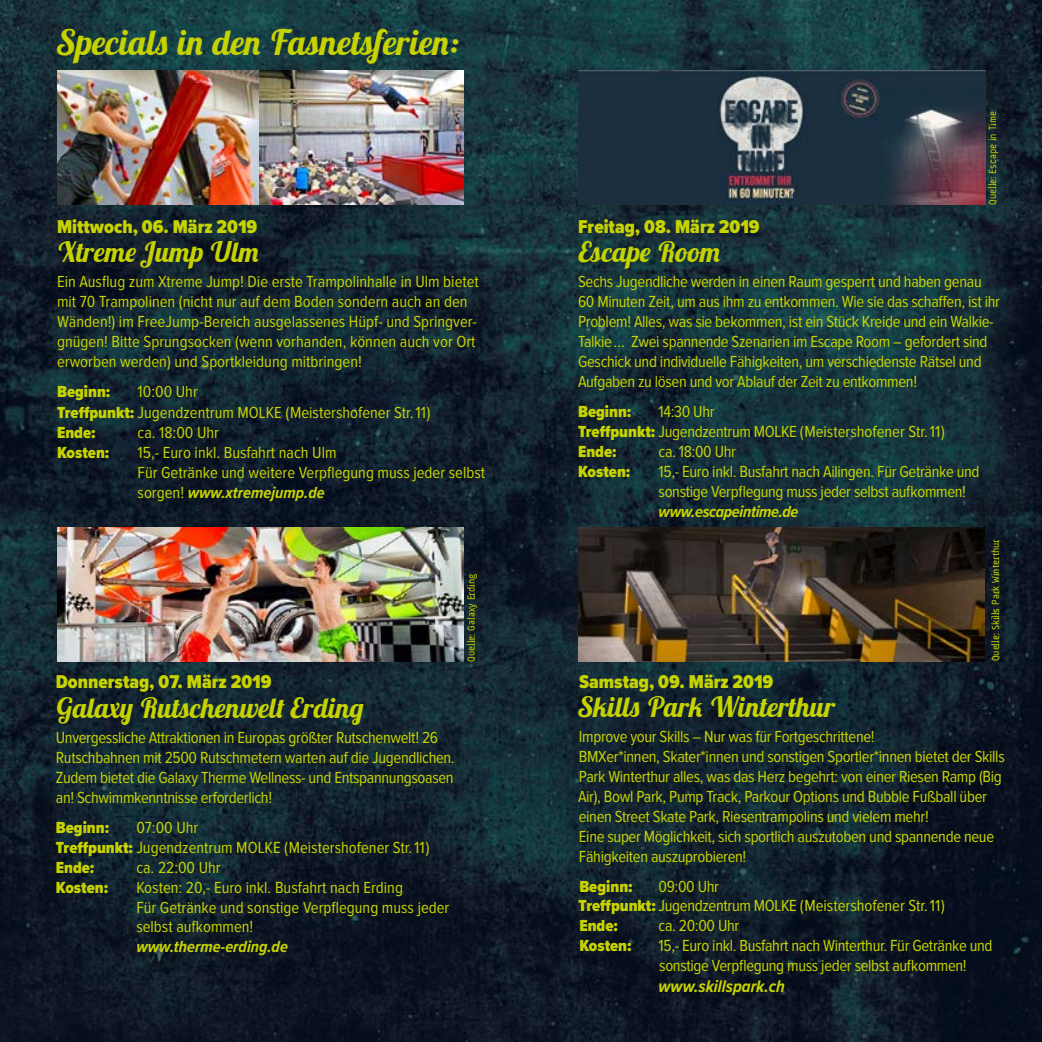
<style>
.page{position:relative;width:1042px;height:1042px;background:#fff}
.page>*{position:absolute;margin:0;border:0;box-sizing:border-box;transform-origin:0 0}
.t1{font:italic 700 35px "Lobster Two";color:#c7d300}
.t2{font:italic 700 28px "Lobster Two";color:#c7d300}
.t3{font:900 19.25px "Proxima Nova Cond";color:#c7d300}
.t4{font:italic 700 17.5px "Proxima Nova Cond";color:#c7d300}
.t5{font:16.62px/19.9px "Proxima Nova Cond";letter-spacing:-.02em;color:#c7d300}
.t6{font:16.62px/19.9px "Proxima Nova Cond";color:#c7d300}
.t7{font:900 16.62px "Proxima Nova Cond";color:#c7d300}
.t8{font:italic 700 16.62px "Proxima Nova Cond";color:#c7d300}
.t9{font:italic 700 16.62px "Proxima Nova Cond";letter-spacing:-.02em;color:#c7d300}
.t10{font:10.5px "A Udimat";color:#c7d300}
.s1{font-weight:900}
.s2{font-weight:700;font-style:italic}
</style>
<div class="page">
<img style="left:0;top:0;width:1042px;height:1042px">
<img style="left:57px;top:527px;width:407px;height:134px">
<img style="left:578px;top:527px;width:407px;height:134px">
<img style="left:57px;top:71px;width:407px;height:134px">
<img style="left:578px;top:71px;width:407px;height:134px">
<h1 class="t1" style="left:57px;top:20px;width:404px">Specials in den Fasnetsferien:</h1>
<p class="t3" style="left:57px;top:212px;width:202px">Mittwoch, 06. März 2019</p>
<h2 class="t2" style="left:57px;top:234px;width:204px">Xtreme Jump Ulm</h2>
<p class="t6" style="left:57px;top:272px;width:423px">Ein Ausflug zum Xtreme Jump! Die erste Trampolinhalle in Ulm bietet mit 70 Trampolinen (nicht nur auf dem Boden sondern auch an den Wänden!) im FreeJump-Bereich ausgelassenes Hüpf- und Springver&shy;gnügen! Bitte Sprungsocken (wenn vorhanden, können auch vor Ort erworben werden) und Sportkleidung mitbringen!</p>
<p class="t7" style="left:57px;top:379px;width:55px">Beginn:</p>
<p class="t6" style="left:57px;top:382px;width:375px;line-height:20.5px;text-indent:80px">10:00 Uhr<br><span class="s1">Treffpunkt:</span> Jugendzentrum MOLKE (Meistershofener Str. 11)<br><span class="s1">Ende:</span></p>
<p class="t5" style="left:138px;top:423px;width:83px">ca. 18:00 Uhr</p>
<p class="t7" style="left:57px;top:440px;width:54px">Kosten:</p>
<p class="t6" style="left:138px;top:443px;width:349px">15,- Euro inkl. Busfahrt nach Ulm<br>Für Getränke und weitere Verpflegung muss jeder selbst sorgen! <span class="s2">www.xtremejump.de</span></p>
<p class="t3" style="left:56px;top:667px;width:217px">Donnerstag, 07. März 2019</p>
<h2 class="t2" style="left:56px;top:690px;width:309px">Galaxy Rutschenwelt Erding</h2>
<p class="t5" style="left:56px;top:728px;width:400px">Unvergessliche Attraktionen in Europas größter Rutschenwelt! 26<br>Rutschbahnen mit 2500 Rutschmetern warten auf die Jugendlichen.<br>Zudem bietet die Galaxy Therme Wellness- und Entspannungsoasen an! Schwimmkenntnisse erforderlich!</p>
<p class="t7" style="left:56px;top:815px;width:55px">Beginn:</p>
<p class="t6" style="left:56px;top:818px;width:375px;text-indent:80px">07:00 Uhr<br><span class="s1">Treffpunkt:</span> Jugendzentrum MOLKE (Meistershofener Str. 11)<br><span class="s1">Ende:</span></p>
<p class="t5" style="left:136px;top:858px;width:86px">ca. 22:00 Uhr</p>
<p class="t7" style="left:56px;top:875px;width:54px">Kosten:</p>
<p class="t6" style="left:136px;top:878px;width:315px">Kosten: 20,- Euro inkl. Busfahrt nach Erding<br>Für Getränke und sonstige Verpflegung muss jeder selbst aufkommen!</p>
<p class="t8" style="left:136px;top:934px;width:153px">www.therme-erding.de</p>
<p class="t10" style="left:465px;top:661px;width:89px;rotate:-90deg">Quelle: Galaxy Erding</p>
<p class="t10" style="left:986px;top:205px;width:95px;rotate:-90deg">Quelle: Escape in Time</p>
<p class="t3" style="left:578px;top:212px;width:183px">Freitag, 08. März 2019</p>
<h2 class="t2" style="left:578px;top:234px;width:144px">Escape Room</h2>
<p class="t5" style="left:578px;top:272px;width:423px">Sechs Jugendliche werden in einen Raum gesperrt und haben genau 60 Minuten Zeit, um aus ihm zu entkommen. Wie sie das schaffen, ist ihr Problem! Alles, was sie bekommen, ist ein Stück Kreide und ein Walkie-Talkie… Zwei spannende Szenarien im Escape Room – gefordert sind Geschick und individuelle Fähigkeiten, um verschiedenste Rätsel und Aufgaben zu lösen und vor Ablauf der Zeit zu entkommen!</p>
<p class="t7" style="left:578px;top:399px;width:55px">Beginn:</p>
<p class="t5" style="left:578px;top:402px;width:368px;text-indent:80px">14:30 Uhr<br><span class="s1">Treffpunkt:</span> Jugendzentrum MOLKE (Meistershofener Str. 11)<br><span class="s1">Ende:</span></p>
<p class="t5" style="left:658px;top:442px;width:79px">ca. 18:00 Uhr</p>
<p class="t7" style="left:578px;top:459px;width:54px">Kosten:</p>
<p class="t5" style="left:658px;top:462px;width:322px">15,- Euro inkl. Busfahrt nach Ailingen. Für Getränke und sonstige Verpflegung muss jeder selbst aufkommen!</p>
<p class="t9" style="left:658px;top:499px;width:141px">www.escapeintime.de</p>
<p class="t10" style="left:989px;top:661px;width:124px;rotate:-90deg">Quelle: Skills Park Winterthur</p>
<p class="t3" style="left:579px;top:667px;width:196px">Samstag, 09. März 2019</p>
<h2 class="t2" style="left:578px;top:689px;width:258px">Skills Park Winterthur</h2>
<p class="t5" style="left:578px;top:727px;width:428px">Improve your Skills – Nur was für Fortgeschrittene!<br>BMXer*innen, Skater*innen und sonstigen Sportler*innen bietet der Skills Park Winterthur alles, was das Herz begehrt: von einer Riesen Ramp (Big Air), Bowl Park, Pump Track, Parkour Options und Bubble Fußball über einen Street Skate Park, Riesentrampolins und vielem mehr!<br>Eine super Möglichkeit, sich sportlich auszutoben und spannende neue Fähigkeiten auszuprobieren!</p>
<p class="t7" style="left:579px;top:874px;width:55px">Beginn:</p>
<p class="t5" style="left:578px;top:876px;width:368px;text-indent:80px">09:00 Uhr<br><span class="s1">Treffpunkt:</span> Jugendzentrum MOLKE (Meistershofener Str. 11)<br><span class="s1">Ende:</span></p>
<p class="t5" style="left:658px;top:916px;width:82px">ca. 20:00 Uhr</p>
<p class="t7" style="left:579px;top:933px;width:54px">Kosten:</p>
<p class="t5" style="left:658px;top:936px;width:335px">15,- Euro inkl. Busfahrt nach Winterthur. Für Getränke und sonstige Verpflegung muss jeder selbst aufkommen!</p>
<p class="t4" style="left:658px;top:973px;width:128px">www.skillspark.ch</p>
</div>
